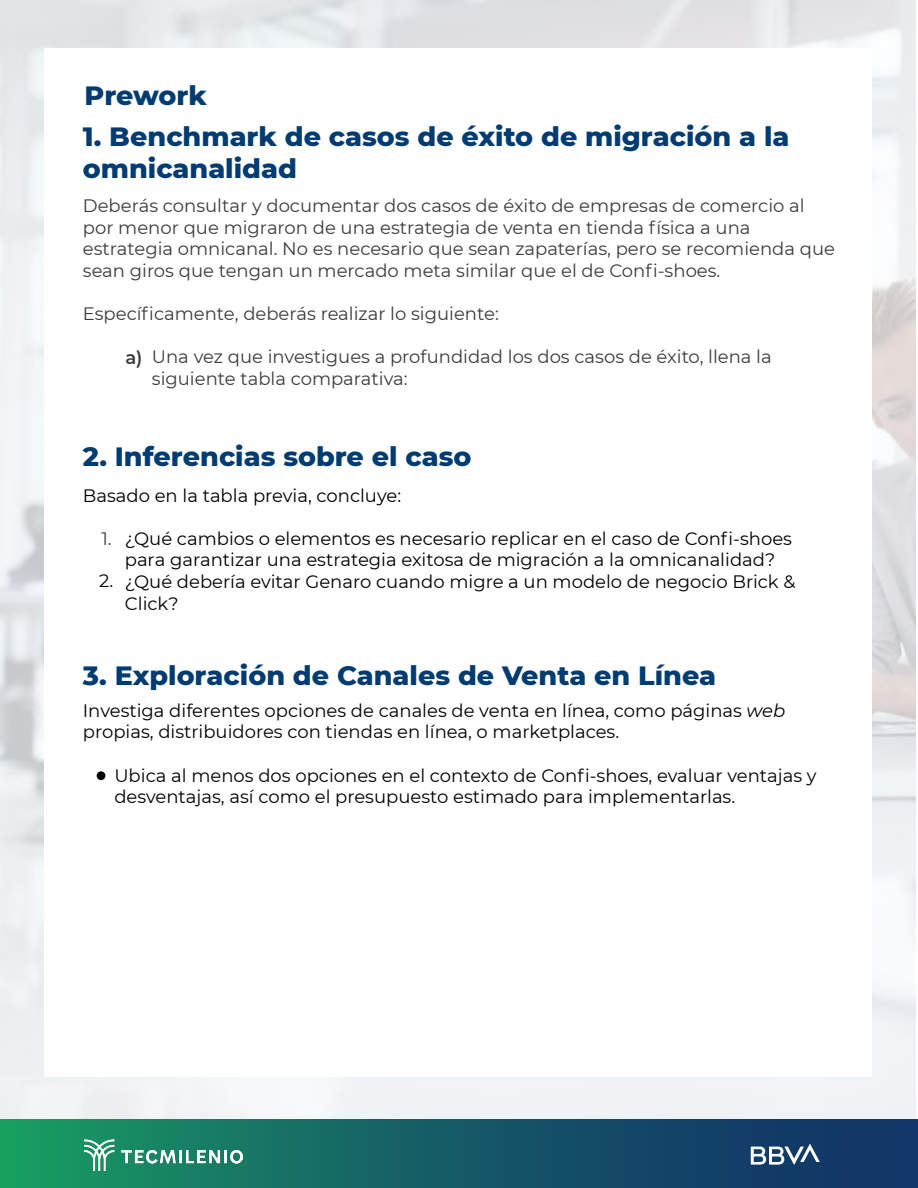
<style>
.page{position:relative;width:918px;height:1188px;background:#fff}
.page>*{position:absolute;margin:0;border:0;box-sizing:border-box;transform-origin:0 0}
.t1{font:800 27px/32.4px "Montserrat";color:#003c72}
.t2{font:18px/21.6px "Montserrat";color:#000}
.t3{font:18px/21.6px "Montserrat";color:#3c3c3b}
.t4{font:600 18px "Montserrat";color:#3c3c3b}
.s1{font-style:italic}
</style>
<div class="page">
<div style="left:0;top:1119px;width:918px;height:69px;background:linear-gradient(to right,#199663,#112968)"></div>
<img style="left:85px;top:1139px;width:157px;height:32px">
<svg style="left:751px;top:1144px;width:69px;height:21px"></svg>
<div style="left:97px;top:771px;width:8px;height:9px;background:#000;border-radius:50%"></div>
<h1 class="t1" style="left:85px;top:78px;width:124px">Prework</h1>
<h1 class="t1" style="left:83px;top:119px;width:708px">1. Benchmark de casos de éxito de migración a la omnicanalidad</h1>
<p class="t3" style="left:83px;top:194px;width:754px">Deberás consultar y documentar dos casos de éxito de empresas de comercio al por menor que migraron de una estrategia de venta en tienda física a una estrategia omnicanal. No es necesario que sean zapaterías, pero se recomienda que sean giros que tengan un mercado meta similar que el de Confi-shoes.</p>
<p class="t3" style="left:83px;top:302px;width:417px">Específicamente, deberás realizar lo siguiente:</p>
<p class="t3" style="left:152px;top:345px;width:621px">Una vez que investigues a profundidad los dos casos de éxito, llena la siguiente tabla comparativa:</p>
<p class="t4" style="left:125px;top:344px;width:19px">a)</p>
<h1 class="t1" style="left:83px;top:438px;width:390px">2. Inferencias sobre el caso</h1>
<p class="t2" style="left:83px;top:484px;width:320px">Basado en la tabla previa, concluye:</p>
<p class="t2" style="left:125px;top:527px;width:672px">¿Qué cambios o elementos es necesario replicar en el caso de Confi-shoes para garantizar una estrategia exitosa de migración a la omnicanalidad? ¿Qué debería evitar Genaro cuando migre a un modelo de negocio Brick &amp; Click?</p>
<p class="t3" style="left:101px;top:527px;width:12px">1.</p>
<p class="t2" style="left:99px;top:569px;width:16px">2.</p>
<h1 class="t1" style="left:83px;top:657px;width:635px">3. Exploración de Canales de Venta en Línea</h1>
<p class="t2" style="left:83px;top:699px;width:704px">Investiga diferentes opciones de canales de venta en línea, como páginas <span class="s1">web </span>propias, distribuidores con tiendas en línea, o marketplaces.</p>
<p class="t2" style="left:114px;top:764px;width:704px">Ubica al menos dos opciones en el contexto de Confi-shoes, evaluar ventajas y desventajas, así como el presupuesto estimado para implementarlas.</p>
</div>
